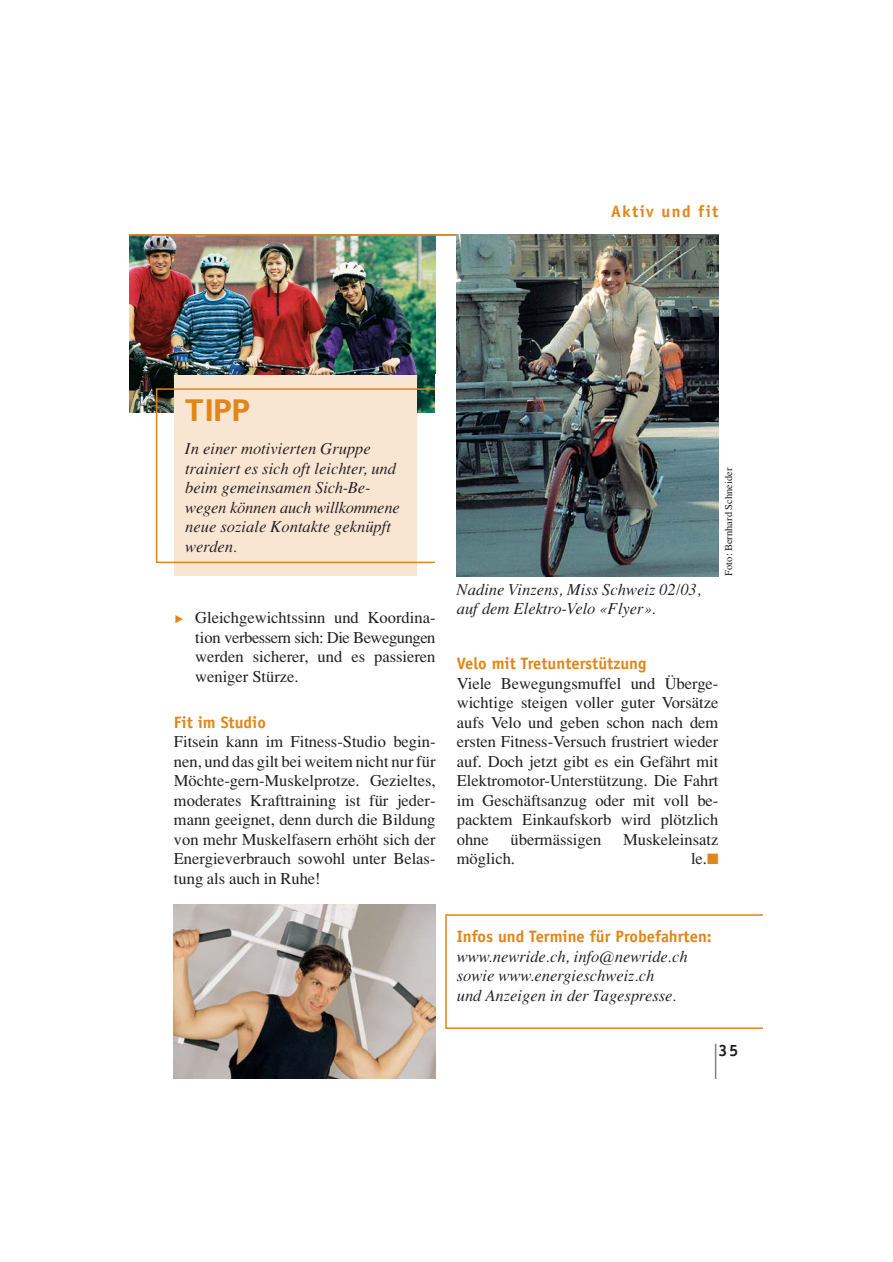
<style>
.page{position:relative;width:893px;height:1262px;background:#fff}
.page>*{position:absolute;margin:0;border:0;box-sizing:border-box;transform-origin:0 0}
.t1{font:700 30px "Univers";color:#e0861a}
.t2{font:16.5px/19.5px "Times";color:#231f20;text-align:justify}
.t3{font:italic 16.5px/19.5px "Times";color:#231f20}
.t4{font:700 16.5px "Officina Sans";color:#e0861a}
.t5{font:700 16.5px "Officina Sans";letter-spacing:.085em;color:#e0861a}
.t6{font:700 16.5px "Officina Sans";color:#231f20}
.t7{font:10.5px "Times";color:#231f20}
.s1{color:#e0861a}
</style>
<div class="page">
<img style="left:129px;top:236px;width:306px;height:177px">
<svg style="left:175px;top:615px;width:8px;height:8px"></svg>
<hr style="left:131px;top:234px;width:587px;height:2px;background:#e0861a">
<div style="left:175px;top:375px;width:242px;height:201px;background:#f9e6d2"></div>
<div style="left:156px;top:388px;width:291px;height:175px;border:2px solid #e0861a"></div>
<div style="left:435px;top:374px;width:18px;height:209px;background:#fff"></div>
<img style="left:174px;top:904px;width:261px;height:174px">
<img style="left:457px;top:235px;width:261px;height:341px">
<svg style="left:445px;top:914px;width:317px;height:115px"></svg>
<hr style="left:714px;top:1043px;width:2px;height:35px;background:#808285">
<p class="t5" style="left:611px;top:205px;width:109px">Aktiv und fit</p>
<h1 class="t1" style="left:185px;top:399px;width:66px">TIPP</h1>
<p class="t3" style="left:185px;top:440px;width:216px">In einer motivierten Gruppe trainiert es sich oft leichter, und beim gemeinsamen Sich-Be&shy;wegen können auch willkommene neue soziale Kontakte geknüpft werden.</p>
<p class="t2" style="left:195px;top:609px;width:242px">Gleichgewichtssinn und Koordina&shy;tion verbessern sich: Die Bewegungen werden sicherer, und es passieren weniger Stürze.</p>
<p class="t4" style="left:174px;top:715px;width:93px">Fit im Studio</p>
<p class="t2" style="left:174px;top:733px;width:263px">Fitsein kann im Fitness-Studio begin&shy;nen, und das gilt bei weitem nicht nur für Möchte-gern-Muskelprotze. Gezieltes, moderates Krafttraining ist für jeder&shy;mann geeignet, denn durch die Bildung von mehr Muskelfasern erhöht sich der Energieverbrauch sowohl unter Belas&shy;tung als auch in Ruhe!</p>
<p class="t3" style="left:457px;top:581px;width:246px">Nadine Vinzens, Miss Schweiz 02/03, auf dem Elektro-Velo «Flyer».</p>
<p class="t7" style="left:724px;top:576px;width:110px;rotate:-90deg">Foto: Bernhard Schneider</p>
<p class="t4" style="left:457px;top:657px;width:191px">Velo mit Tretunterstützung</p>
<p class="t2" style="left:457px;top:675px;width:263px">Viele Bewegungsmuffel und Überge&shy;wichtige steigen voller guter Vorsätze aufs Velo und geben schon nach dem ersten Fitness-Versuch frustriert wieder auf. Doch jetzt gibt es ein Gefährt mit Elektromotor-Unterstützung. Die Fahrt im Geschäftsanzug oder mit voll be&shy;packtem Einkaufskorb wird plötzlich ohne</p>
<p class="t2" style="left:510px;top:831px;width:92px">übermässigen</p>
<p class="t2" style="left:623px;top:831px;width:97px">Muskeleinsatz</p>
<p class="t2" style="left:457px;top:850px;width:60px">möglich.</p>
<p class="t2" style="left:691px;top:850px;width:29px">le.<span class="s1">■</span></p>
<p class="t4" style="left:457px;top:930px;width:256px">Infos und Termine für Probefahrten:</p>
<p class="t3" style="left:457px;top:947px;width:232px">www.newride.ch, info@newride.ch sowie www.energieschweiz.ch<br>und Anzeigen in der Tagespresse.</p>
<p class="t6" style="left:718px;top:1043px;width:21px">35</p>
</div>
